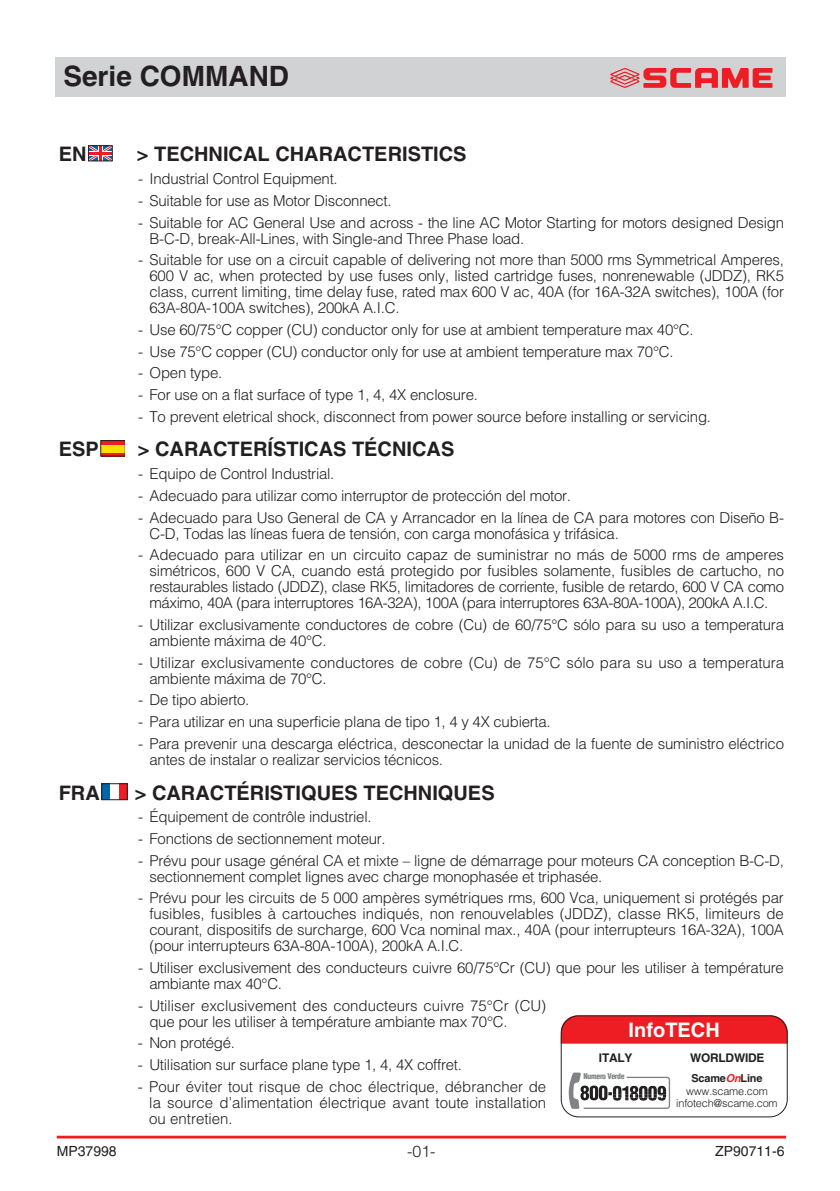
<style>
.page{position:relative;width:840px;height:1191px;background:#fff}
.page>*{position:absolute;margin:0;border:0;box-sizing:border-box;transform-origin:0 0}
.t1{font:700 28px "Helvetica";color:#231f20}
.t2{font:700 20px "Helvetica";color:#231f20}
.t3{font:700 20px "Helvetica";color:#fff}
.t4{font:300 16px "Helvetica";color:#231f20}
.t5{font:300 15px/16px "Helvetica";letter-spacing:-.015em;color:#231f20}
.t6{font:14px "Helvetica";color:#231f20}
.t7{font:700 12px "Helvetica";letter-spacing:-.015em;color:#231f20}
.t8{font:300 11px/12.2px "Helvetica";letter-spacing:-.015em;color:#231f20;text-align:center}
.t9{font:900 condensed 7.8px "Helvetica";color:#808285}
.s1{font-weight:700}
.s2{font-weight:700;font-style:italic;color:#ee1d23}
</style>
<div class="page">
<div style="left:55px;top:57px;width:730px;height:40px;background:#d1d2d4"></div>
<svg style="left:610px;top:68px;width:162px;height:20px"></svg>
<hr style="left:57px;top:1135px;width:728px;height:3px;background:#ee1d23">
<svg style="left:90px;top:148px;width:20px;height:11px"></svg>
<hr style="left:88px;top:152px;width:24px;height:2px;background:#ee1d23">
<svg style="left:103px;top:452px;width:20px;height:2px"></svg>
<div style="left:101px;top:445px;width:24px;height:7px;background:#ffdd01"></div>
<svg style="left:101px;top:441px;width:24px;height:4px"></svg>
<div style="left:102px;top:784px;width:8px;height:15px;background:#0067ab"></div>
<div style="left:119px;top:784px;width:8px;height:15px;background:#ee1d23"></div>
<div style="left:102px;top:784px;width:25px;height:16px;border:1px solid #231f20"></div>
<svg style="left:568px;top:1072px;width:102px;height:37px"></svg>
<div style="left:563px;top:1015px;width:224px;height:28px;background:#ee1d23"></div>
<div style="left:560px;top:1015px;width:227px;height:102px;border:2px solid #231f20;border-radius:18px"></div>
<h1 class="t1" style="left:63px;top:66px;width:227px">Serie COMMAND</h1>
<h2 class="t2" style="left:59px;top:147px;width:29px">EN</h2>
<h2 class="t2" style="left:137px;top:147px;width:331px">&gt; TECHNICAL CHARACTERISTICS</h2>
<p class="t5" style="left:138px;top:172px;width:201px">- Industrial Control Equipment.</p>
<p class="t5" style="left:138px;top:194px;width:255px">- Suitable for use as Motor Disconnect.</p>
<p class="t5" style="left:149px;top:216px;width:635px;text-indent:-11px">- Suitable for AC General Use and across - the line AC Motor Starting for motors designed Design<br>B-C-D, break-All-Lines, with Single-and Three Phase load.</p>
<p class="t5" style="left:149px;top:253px;width:635px;text-align:justify;text-indent:-11px">- Suitable for use on a circuit capable of delivering not more than 5000 rms Symmetrical Amperes, 600 V ac, when protected by use fuses only, listed cartridge fuses, nonrenewable (JDDZ), RK5 class, current limiting, time delay fuse, rated max 600 V ac, 40A (for 16A-32A switches), 100A (for 63A-80A-100A switches), 200kA A.I.C.</p>
<p class="t5" style="left:138px;top:323px;width:556px">- Use 60/75°C copper (CU) conductor only for use at ambient temperature max 40°C.</p>
<p class="t5" style="left:138px;top:345px;width:536px">- Use 75°C copper (CU) conductor only for use at ambient temperature max 70°C.</p>
<p class="t5" style="left:138px;top:366px;width:86px">- Open type.</p>
<p class="t5" style="left:138px;top:388px;width:341px">- For use on a flat surface of type 1, 4, 4X enclosure.</p>
<p class="t5" style="left:138px;top:410px;width:574px">- To prevent eletrical shock, disconnect from power source before installing or servicing.</p>
<h2 class="t2" style="left:59px;top:442px;width:42px">ESP</h2>
<h2 class="t2" style="left:138px;top:442px;width:318px">&gt; CARACTERÍSTICAS TÉCNICAS</h2>
<p class="t5" style="left:138px;top:467px;width:198px">- Equipo de Control Industrial.</p>
<p class="t5" style="left:138px;top:489px;width:434px">- Adecuado para utilizar como interruptor de protección del motor.</p>
<p class="t5" style="left:149px;top:510px;width:635px;text-indent:-11px">- Adecuado para Uso General de CA y Arrancador en la línea de CA para motores con Diseño B-<br>C-D, Todas las líneas fuera de tensión, con carga monofásica y trifásica.</p>
<p class="t5" style="left:149px;top:548px;width:635px;text-align:justify;text-indent:-11px">- Adecuado para utilizar en un circuito capaz de suministrar no más de 5000 rms de amperes simétricos, 600 V CA, cuando está protegido por fusibles solamente, fusibles de cartucho, no restaurables listado (JDDZ), clase RK5, limitadores de corriente, fusible de retardo, 600 V CA como máximo, 40A (para interruptores 16A-32A), 100A (para interruptores 63A-80A-100A), 200kA A.I.C.</p>
<p class="t5" style="left:149px;top:618px;width:635px;text-indent:-11px">- Utilizar exclusivamente conductores de cobre (Cu) de 60/75°C sólo para su uso a temperatura ambiente máxima de 40°C.</p>
<p class="t5" style="left:149px;top:655px;width:635px;text-indent:-11px">- Utilizar exclusivamente conductores de cobre (Cu) de 75°C sólo para su uso a temperatura ambiente máxima de 70°C.</p>
<p class="t5" style="left:138px;top:693px;width:112px">- De tipo abierto.</p>
<p class="t5" style="left:138px;top:715px;width:414px">- Para utilizar en una superficie plana de tipo 1, 4 y 4X cubierta.</p>
<p class="t5" style="left:149px;top:737px;width:635px;text-indent:-11px">- Para prevenir una descarga eléctrica, desconectar la unidad de la fuente de suministro eléctrico antes de instalar o realizar servicios técnicos.</p>
<h2 class="t2" style="left:59px;top:785px;width:43px">FRA</h2>
<h2 class="t2" style="left:135px;top:785px;width:361px">&gt; CARACTÉRISTIQUES TECHNIQUES</h2>
<p class="t5" style="left:138px;top:810px;width:235px">- Équipement de contrôle industriel.</p>
<p class="t5" style="left:138px;top:832px;width:249px">- Fonctions de sectionnement moteur.</p>
<p class="t5" style="left:149px;top:853px;width:635px;text-indent:-11px">- Prévu pour usage général CA et mixte – ligne de démarrage pour moteurs CA conception B-C-D, sectionnement complet lignes avec charge monophasée et triphasée.</p>
<p class="t5" style="left:149px;top:891px;width:635px;text-align:justify;text-indent:-11px">- Prévu pour les circuits de 5 000 ampères symétriques rms, 600 Vca, uniquement si protégés par fusibles, fusibles à cartouches indiqués, non renouvelables (JDDZ), classe RK5, limiteurs de courant, dispositifs de surcharge, 600 Vca nominal max., 40A (pour interrupteurs 16A-32A), 100A (pour interrupteurs 63A-80A-100A), 200kA A.I.C.</p>
<p class="t5" style="left:149px;top:961px;width:635px;text-indent:-11px">- Utiliser exclusivement des conducteurs cuivre 60/75°Cr (CU) que pour les utiliser à température ambiante max 40°C.</p>
<p class="t5" style="left:149px;top:998px;width:398px;text-indent:-11px">- Utiliser exclusivement des conducteurs cuivre 75°Cr (CU) que pour les utiliser à température ambiante max 70°C.</p>
<p class="t5" style="left:138px;top:1036px;width:98px">- Non protégé.</p>
<p class="t5" style="left:138px;top:1058px;width:325px">- Utilisation sur surface plane type 1, 4, 4X coffret.</p>
<p class="t5" style="left:149px;top:1079px;width:398px;text-align:justify;text-indent:-11px">- Pour éviter tout risque de choc électrique, débrancher de la source d’alimentation électrique avant toute installation ou entretien.</p>
<p class="t6" style="left:57px;top:1146px;width:61px">MP37998</p>
<p class="t4" style="left:407px;top:1145px;width:30px">-01-</p>
<p class="t6" style="left:714px;top:1146px;width:71px">ZP90711-6</p>
<h2 class="t3" style="left:628px;top:1022px;width:93px">InfoTECH</h2>
<p class="t7" style="left:598px;top:1053px;width:35px">ITALY</p>
<p class="t7" style="left:689px;top:1053px;width:76px">WORLDWIDE</p>
<p class="t8" style="left:675px;top:1073px;width:103px"><span class="s1">Scame</span><span class="s2">On</span><span class="s1">Line </span>www.scame.com infotech@scame.com</p>
<p class="t9" style="left:583px;top:1071px;width:43px">Numero Verde</p>
</div>
